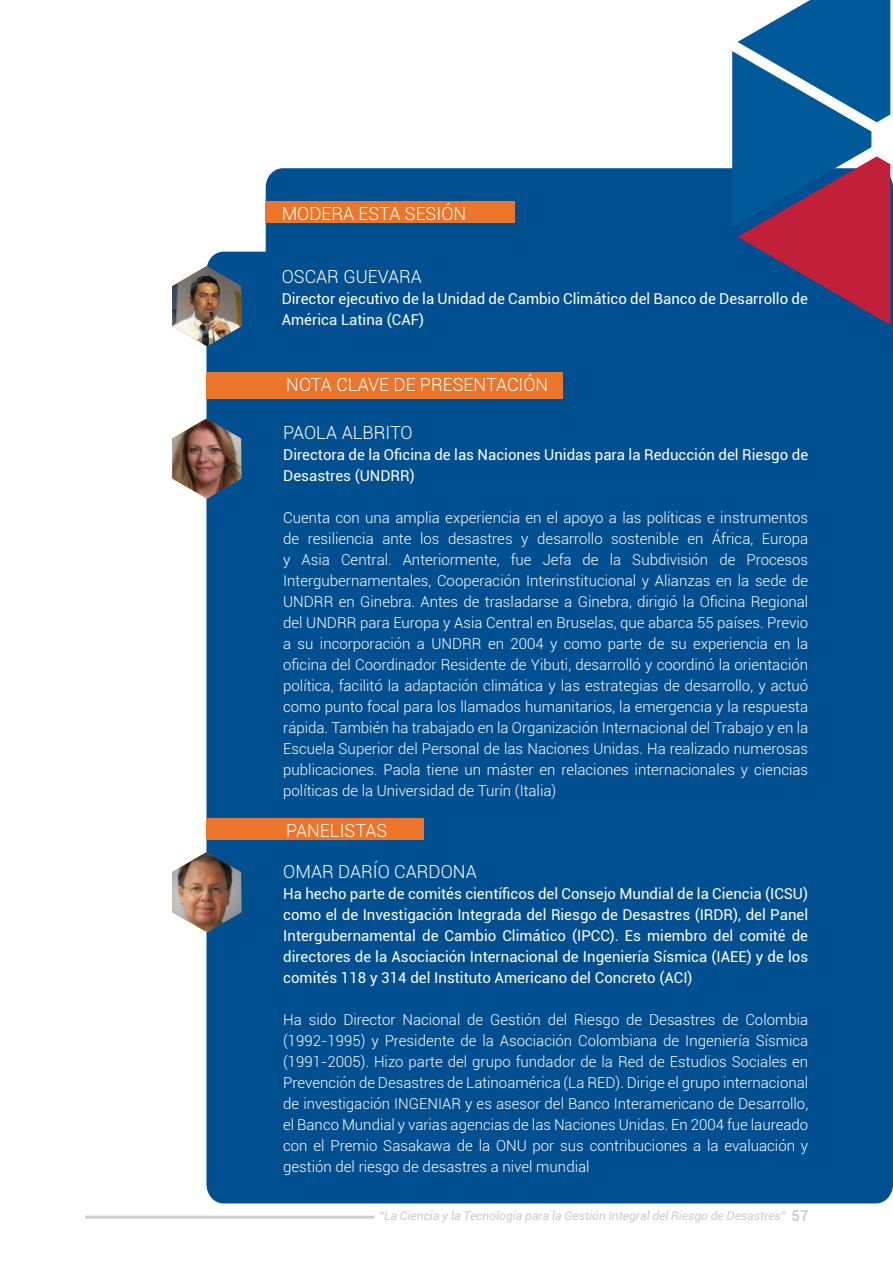
<style>
.page{position:relative;width:893px;height:1263px;background:#fff}
.page>*{position:absolute;margin:0;border:0;box-sizing:border-box;transform-origin:0 0}
.t1{font:300 18px "Roboto";color:#fff}
.t2{font:300 15px/21px "Roboto";color:#fff;text-align:justify}
.t3{font:15px/21px "Roboto";color:#fff}
.t4{font:italic 12px "Roboto";color:#ccc}
.s1{font-weight:500;font-style:normal;font-size:15px}
</style>
<div class="page">
<div style="left:206px;top:168px;width:687px;height:1035px;background:#004f91"></div>
<img style="left:172px;top:266px;width:69px;height:80px">
<div style="left:266px;top:202px;width:249px;height:21px;background:#eb752a"></div>
<img style="left:172px;top:418px;width:69px;height:80px">
<img style="left:172px;top:852px;width:69px;height:79px">
<div style="left:207px;top:818px;width:217px;height:21px;background:#eb752a"></div>
<div style="left:207px;top:372px;width:356px;height:27px;background:#eb752a"></div>
<svg style="left:732px;top:0;width:158px;height:325px;background:#485787"></svg>
<hr style="left:85px;top:1215px;width:289px;height:3px;background:#ccc">
<p class="t1" style="left:282px;top:201px;width:186px">MODERA ESTA SESIÓN</p>
<p class="t1" style="left:282px;top:264px;width:142px">OSCAR GUEVARA</p>
<p class="t3" style="left:282px;top:287px;width:528px">Director ejecutivo de la Unidad de Cambio Climático del Banco de Desarrollo de<br>América Latina (CAF)</p>
<p class="t1" style="left:286px;top:372px;width:263px">NOTA CLAVE DE PRESENTACIÓN</p>
<p class="t1" style="left:283px;top:420px;width:131px">PAOLA ALBRITO</p>
<p class="t3" style="left:283px;top:444px;width:526px">Directora de la Oficina de las Naciones Unidas para la Reducción del Riesgo de<br>Desastres (UNDRR)</p>
<p class="t2" style="left:283px;top:507px;width:526px">Cuenta con una amplia experiencia en el apoyo a las políticas e instrumentos de resiliencia ante los desastres y desarrollo sostenible en África, Europa y Asia Central. Anteriormente, fue Jefa de la Subdivisión de Procesos Intergubernamentales, Cooperación Interinstitucional y Alianzas en la sede de UNDRR en Ginebra. Antes de trasladarse a Ginebra, dirigió la Oficina Regional del UNDRR para Europa y Asia Central en Bruselas, que abarca 55 países. Previo a su incorporación a UNDRR en 2004 y como parte de su experiencia en la oficina del Coordinador Residente de Yibuti, desarrolló y coordinó la orientación política, facilitó la adaptación climática y las estrategias de desarrollo, y actuó como punto focal para los llamados humanitarios, la emergencia y la respuesta rápida. También ha trabajado en la Organización Internacional del Trabajo y en la Escuela Superior del Personal de las Naciones Unidas. Ha realizado numerosas publicaciones. Paola tiene un máster en relaciones internacionales y ciencias políticas de la Universidad de Turín (Italia)</p>
<p class="t1" style="left:286px;top:818px;width:103px">PANELISTAS</p>
<p class="t1" style="left:283px;top:859px;width:195px">OMAR DARÍO CARDONA</p>
<p class="t3" style="left:283px;top:883px;width:526px;text-align:justify">Ha hecho parte de comités científicos del Consejo Mundial de la Ciencia (ICSU) como el de Investigación Integrada del Riesgo de Desastres (IRDR), del Panel Intergubernamental de Cambio Climático (IPCC). Es miembro del comité de directores de la Asociación Internacional de Ingeniería Sísmica (IAEE) y de los comités 118 y 314 del Instituto Americano del Concreto (ACI)</p>
<p class="t2" style="left:283px;top:1009px;width:526px">Ha sido Director Nacional de Gestión del Riesgo de Desastres de Colombia (1992-1995) y Presidente de la Asociación Colombiana de Ingeniería Sísmica (1991-2005). Hizo parte del grupo fundador de la Red de Estudios Sociales en Prevención de Desastres de Latinoamérica (La RED). Dirige el grupo internacional de investigación INGENIAR y es asesor del Banco Interamericano de Desarrollo, el Banco Mundial y varias agencias de las Naciones Unidas. En 2004 fue laureado con el Premio Sasakawa de la ONU por sus contribuciones a la evaluación y gestión del riesgo de desastres a nivel mundial</p>
<p class="t4" style="left:379px;top:1208px;width:431px">“La Ciencia y la Tecnología para la Gestión Integral del Riesgo de Desastres” <span class="s1">57</span></p>
</div>
